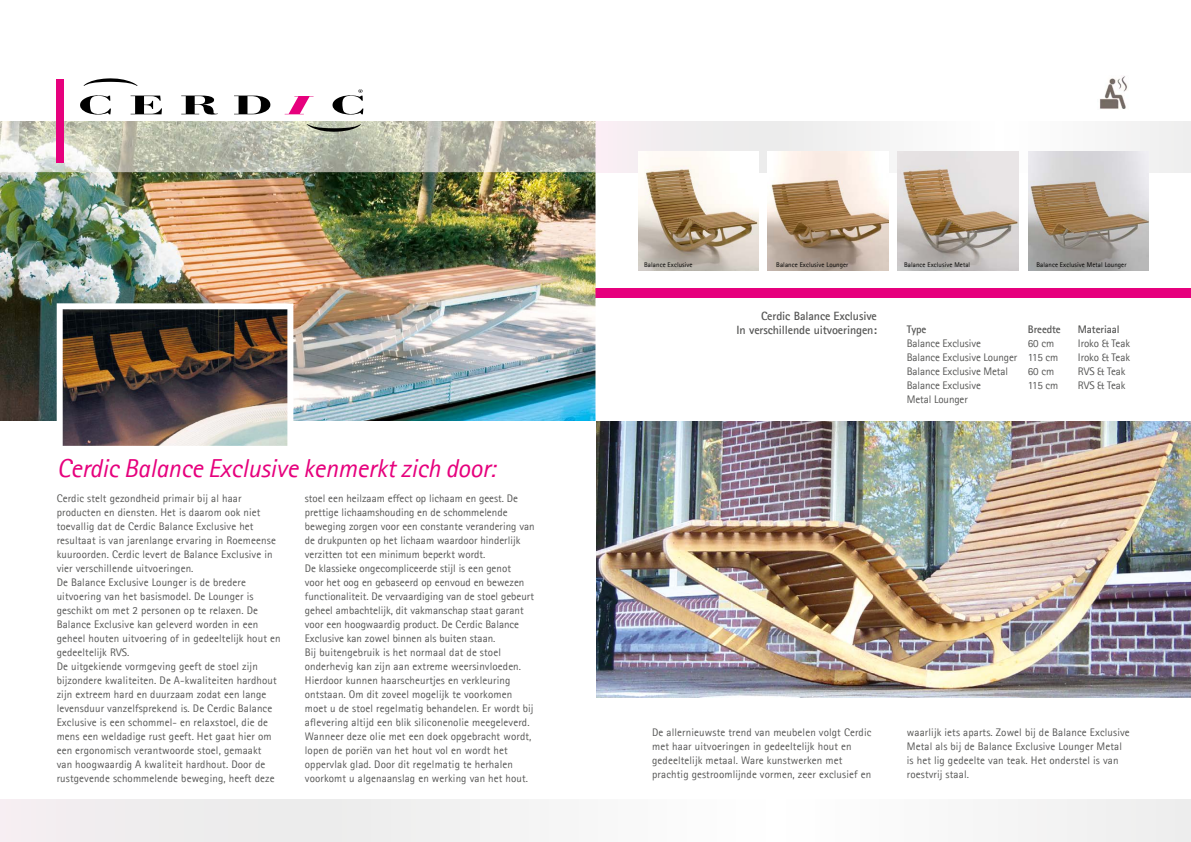
<style>
.page{position:relative;width:1191px;height:842px;background:#fff}
.page>*{position:absolute;margin:0;border:0;box-sizing:border-box;transform-origin:0 0}
.t1{font:italic 26px "Agfa Rotis Sans Serif";letter-spacing:-.01em;color:#e6007d}
.t2{font:700 12px/14px "Agfa Rotis Sans Serif";letter-spacing:-.01em;color:#575756;text-align:right}
.t3{font:11px/14px "Agfa Rotis Sans Serif";letter-spacing:.01em;color:#575756}
.t4{font:11px "Agfa Rotis Sans Serif";letter-spacing:-.01em;color:#575756}
.t5{font:700 11px "Agfa Rotis Sans Serif";letter-spacing:-.01em;color:#575756}
.t6{font:6.9px "Agfa Rotis Sans Serif";letter-spacing:.01em;color:#000}
</style>
<div class="page">
<img style="left:596px;top:421px;width:595px;height:276px">
<img style="left:1100px;top:76px;width:28px;height:33px">
<div style="left:595px;top:121px;width:596px;height:51px;background:linear-gradient(to right,#f1edef,#f8faf8)"></div>
<div style="left:595px;top:288px;width:596px;height:9px;background:#e6007d"></div>
<img style="left:638px;top:151px;width:120px;height:119px">
<img style="left:898px;top:151px;width:120px;height:120px">
<img style="left:767px;top:151px;width:121px;height:119px">
<img style="left:1028px;top:151px;width:120px;height:120px">
<div style="left:0;top:799px;width:1191px;height:43px;background:#f3f2f2"></div>
<img style="left:0;top:172px;width:595px;height:249px">
<img style="left:0;top:121px;width:595px;height:51px">
<div style="left:57px;top:79px;width:7px;height:84px;background:#e6007d"></div>
<svg style="left:80px;top:95px;width:31px;height:20px"></svg>
<svg style="left:131px;top:96px;width:31px;height:18px"></svg>
<svg style="left:181px;top:96px;width:37px;height:19px"></svg>
<svg style="left:234px;top:96px;width:36px;height:18px"></svg>
<svg style="left:285px;top:96px;width:29px;height:18px"></svg>
<svg style="left:307px;top:124px;width:54px;height:8px"></svg>
<svg style="left:83px;top:78px;width:55px;height:8px"></svg>
<svg style="left:332px;top:89px;width:31px;height:26px"></svg>
<img style="left:57px;top:303px;width:236px;height:143px">
<h1 class="t1" style="left:57px;top:453px;width:440px">Cerdic Balance Exclusive kenmerkt zich door:</h1>
<p class="t3" style="left:57px;top:491px;width:225px">Cerdic stelt gezondheid primair bij al haar producten en diensten. Het is daarom ook niet toevallig dat de Cerdic Balance Exclusive het resultaat is van jarenlange ervaring in Roemeense kuuroorden. Cerdic levert de Balance Exclusive in vier verschillende uitvoeringen.<br>De Balance Exclusive Lounger is de bredere uitvoering van het basismodel. De Lounger is geschikt om met 2 personen op te relaxen. De Balance Exclusive kan geleverd worden in een geheel houten uitvoering of in gedeeltelijk hout en gedeeltelijk RVS.<br>De uitgekiende vormgeving geeft de stoel zijn bijzondere kwaliteiten. De A-kwaliteiten hardhout zijn extreem hard en duurzaam zodat een lange levensduur vanzelfsprekend is. De Cerdic Balance Exclusive is een schommel- en relaxstoel, die de mens een weldadige rust geeft. Het gaat hier om een ergonomisch verantwoorde stoel, gemaakt<br>van hoogwaardig A kwaliteit hardhout. Door de rustgevende schommelende beweging, heeft deze</p>
<p class="t3" style="left:305px;top:491px;width:231px">stoel een heilzaam effect op lichaam en geest. De prettige lichaamshouding en de schommelende beweging zorgen voor een constante verandering van de drukpunten op het lichaam waardoor hinderlijk verzitten tot een minimum beperkt wordt.<br>De klassieke ongecompliceerde stijl is een genot<br>voor het oog en gebaseerd op eenvoud en bewezen functionaliteit. De vervaardiging van de stoel gebeurt geheel ambachtelijk, dit vakmanschap staat garant voor een hoogwaardig product. De Cerdic Balance Exclusive kan zowel binnen als buiten staan.<br>Bij buitengebruik is het normaal dat de stoel onderhevig kan zijn aan extreme weersinvloeden.<br>Hierdoor kunnen haarscheurtjes en verkleuring ontstaan. Om dit zoveel mogelijk te voorkomen moet u de stoel regelmatig behandelen. Er wordt bij aflevering altijd een blik siliconenolie meegeleverd.<br>Wanneer deze olie met een doek opgebracht wordt, lopen de poriën van het hout vol en wordt het oppervlak glad. Door dit regelmatig te herhalen voorkomt u algenaanslag en werking van het hout.</p>
<p class="t6" style="left:644px;top:260px;width:50px">Balance Exclusive</p>
<p class="t6" style="left:776px;top:260px;width:74px">Balance Exclusive Lounger</p>
<p class="t6" style="left:904px;top:261px;width:68px">Balance Exclusive Metal</p>
<p class="t6" style="left:1036px;top:261px;width:91px">Balance Exclusive Metal Lounger</p>
<p class="t2" style="left:736px;top:309px;width:142px">Cerdic Balance Exclusive<br>In verschillende uitvoeringen:</p>
<p class="t5" style="left:907px;top:323px;width:21px">Type</p>
<p class="t5" style="left:1028px;top:323px;width:34px">Breedte</p>
<p class="t5" style="left:1078px;top:323px;width:43px">Materiaal</p>
<p class="t4" style="left:907px;top:337px;width:76px">Balance Exclusive</p>
<p class="t3" style="left:1028px;top:337px;width:28px">60 cm</p>
<p class="t4" style="left:1078px;top:337px;width:54px">Iroko &amp; Teak</p>
<p class="t4" style="left:907px;top:351px;width:153px">Balance Exclusive Lounger 115 cm</p>
<p class="t4" style="left:1078px;top:351px;width:54px">Iroko &amp; Teak</p>
<p class="t4" style="left:907px;top:365px;width:103px">Balance Exclusive Metal</p>
<p class="t3" style="left:1028px;top:365px;width:28px">60 cm</p>
<p class="t3" style="left:1078px;top:365px;width:49px">RVS &amp; Teak</p>
<p class="t4" style="left:907px;top:379px;width:76px">Balance Exclusive</p>
<p class="t3" style="left:1028px;top:379px;width:32px">115 cm</p>
<p class="t3" style="left:1078px;top:379px;width:49px">RVS &amp; Teak</p>
<p class="t4" style="left:907px;top:393px;width:62px">Metal Lounger</p>
<p class="t3" style="left:652px;top:725px;width:221px">De allernieuwste trend van meubelen volgt Cerdic met haar uitvoeringen in gedeeltelijk hout en gedeeltelijk metaal. Ware kunstwerken met prachtig gestroomlijnde vormen, zeer exclusief en</p>
<p class="t3" style="left:907px;top:725px;width:224px">waarlijk iets aparts. Zowel bij de Balance Exclusive Metal als bij de Balance Exclusive Lounger Metal is het lig gedeelte van teak. Het onderstel is van roestvrij staal.</p>
</div>
